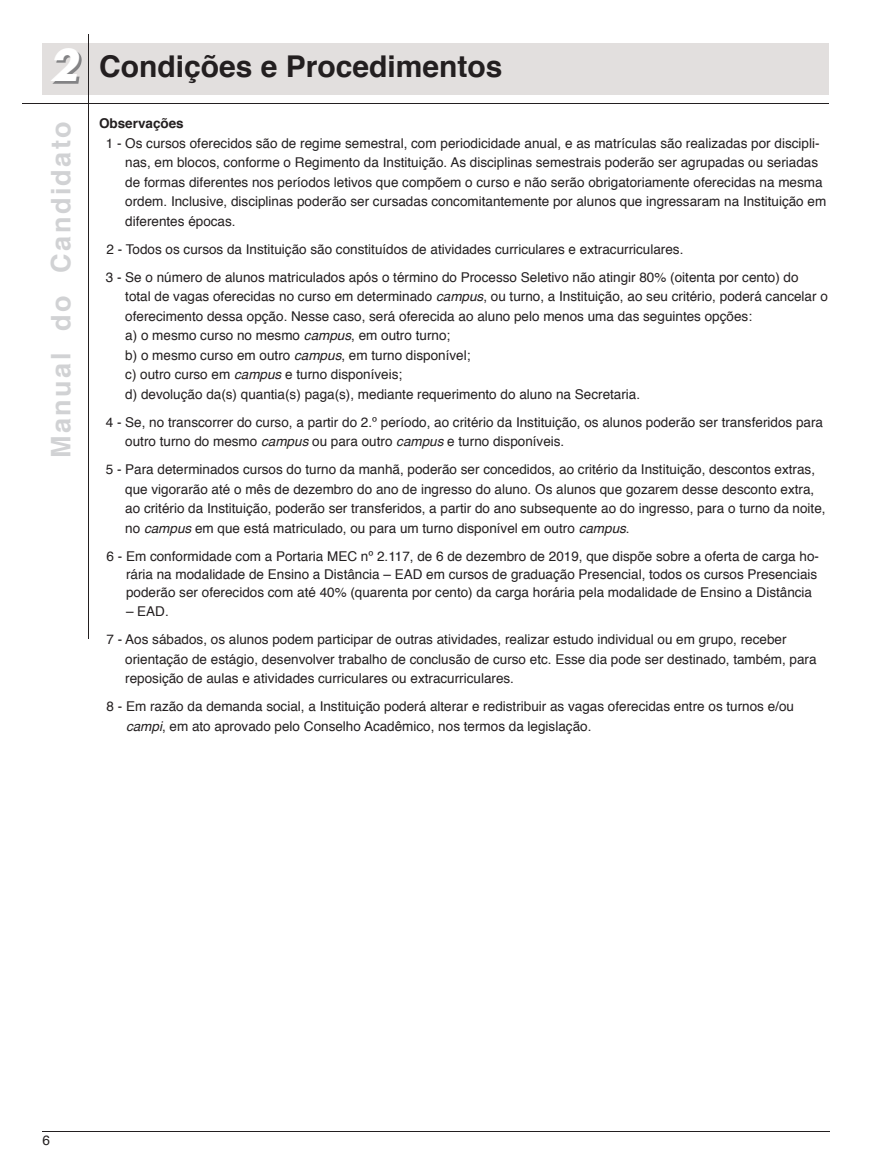
<style>
.page{position:relative;width:872px;height:1170px;background:#fff}
.page>*{position:absolute;margin:0;border:0;box-sizing:border-box;transform-origin:0 0}
.t1{font:700 30px "Helvetica";color:#231f20}
.t2{font:700 27px "Helvetica";letter-spacing:.09em;color:#d1d2d4}
.t3{font:13.5px/19.5px "Helvetica";color:#231f20}
.t4{font:700 13.5px "Helvetica";color:#231f20}
.s1{font-family:"Futura";font-style:italic;font-size:42px;color:#fff}
.s2{font-style:italic}
</style>
<div class="page">
<hr style="left:43px;top:1131px;width:787px;height:1px;background:#231f20">
<div style="left:42px;top:43px;width:787px;height:52px;background:#e2dfde"></div>
<hr style="left:22px;top:103px;width:806px;height:1px;background:#231f20">
<hr style="left:88px;top:35px;width:1px;height:603px;background:#231f20">
<img style="left:53px;top:50px;width:28px;height:33px">
<h1 class="t1" style="left:49px;top:42px;width:455px"><span class="s1">2</span> Condições e Procedimentos</h1>
<h2 class="t2" style="left:39px;top:458px;width:338px;rotate:-90deg">Manual do Candidato</h2>
<p class="t4" style="left:99px;top:113px;width:86px">Observações</p>
<p class="t3" style="left:125px;top:134px;width:702px;text-indent:-20px">1 - Os cursos oferecidos são de regime semestral, com periodicidade anual, e as matrículas são realizadas por discipli&shy;nas, em blocos, conforme o Regimento da Instituição. As disciplinas semestrais poderão ser agrupadas ou seriadas de formas diferentes nos períodos letivos que compõem o curso e não serão obrigatoriamente oferecidas na mesma ordem. Inclusive, disciplinas poderão ser cursadas concomitantemente por alunos que ingressaram na Instituição em diferentes épocas.</p>
<p class="t3" style="left:106px;top:235px;width:694px;line-height:28px">2 - Todos os cursos da Instituição são constituídos de atividades curriculares e extracurriculares.<br>3 - Se o número de alunos matriculados após o término do Processo Seletivo não atingir 80% (oitenta por cento) do</p>
<p class="t3" style="left:125px;top:287px;width:704px">total de vagas oferecidas no curso em determinado <span class="s2">campus</span>, ou turno, a Instituição, ao seu critério, poderá cancelar o oferecimento dessa opção. Nesse caso, será oferecida ao aluno pelo menos uma das seguintes opções:<br>a) o mesmo curso no mesmo <span class="s2">campus</span>, em outro turno;<br>b) o mesmo curso em outro <span class="s2">campus</span>, em turno disponível;<br>c) outro curso em <span class="s2">campus</span> e turno disponíveis;<br>d) devolução da(s) quantia(s) paga(s), mediante requerimento do aluno na Secretaria.</p>
<p class="t3" style="left:125px;top:413px;width:699px;text-indent:-20px">4 - Se, no transcorrer do curso, a partir do 2.º período, ao critério da Instituição, os alunos poderão ser transferidos para outro turno do mesmo <span class="s2">campus</span> ou para outro <span class="s2">campus</span> e turno disponíveis.</p>
<p class="t3" style="left:125px;top:460px;width:702px;text-indent:-20px">5 - Para determinados cursos do turno da manhã, poderão ser concedidos, ao critério da Instituição, descontos extras, que vigorarão até o mês de dezembro do ano de ingresso do aluno. Os alunos que gozarem desse desconto extra, ao critério da Instituição, poderão ser transferidos, a partir do ano subsequente ao do ingresso, para o turno da noite, no <span class="s2">campus</span> em que está matriculado, ou para um turno disponível em outro <span class="s2">campus</span>.</p>
<p class="t3" style="left:126px;top:547px;width:694px;line-height:18px;text-indent:-19px">6 - Em conformidade com a Portaria MEC nº 2.117, de 6 de dezembro de 2019, que dispõe sobre a oferta de carga ho&shy;rária na modalidade de Ensino a Distância – EAD em cursos de graduação Presencial, todos os cursos Presenciais poderão ser oferecidos com até 40% (quarenta por cento) da carga horária pela modalidade de Ensino a Distância</p>
<p class="t3" style="left:106px;top:598px;width:681px;line-height:28px;text-indent:19px">– EAD.<br>7 - Aos sábados, os alunos podem participar de outras atividades, realizar estudo individual ou em grupo, receber</p>
<p class="t3" style="left:125px;top:649px;width:693px">orientação de estágio, desenvolver trabalho de conclusão de curso etc. Esse dia pode ser destinado, também, para reposição de aulas e atividades curriculares ou extracurriculares.</p>
<p class="t3" style="left:126px;top:697px;width:669px;text-indent:-19px">8 - Em razão da demanda social, a Instituição poderá alterar e redistribuir as vagas oferecidas entre os turnos e/ou <span class="s2">campi</span>, em ato aprovado pelo Conselho Acadêmico, nos termos da legislação.</p>
<p class="t3" style="left:43px;top:1131px;width:9px">6</p>
</div>
